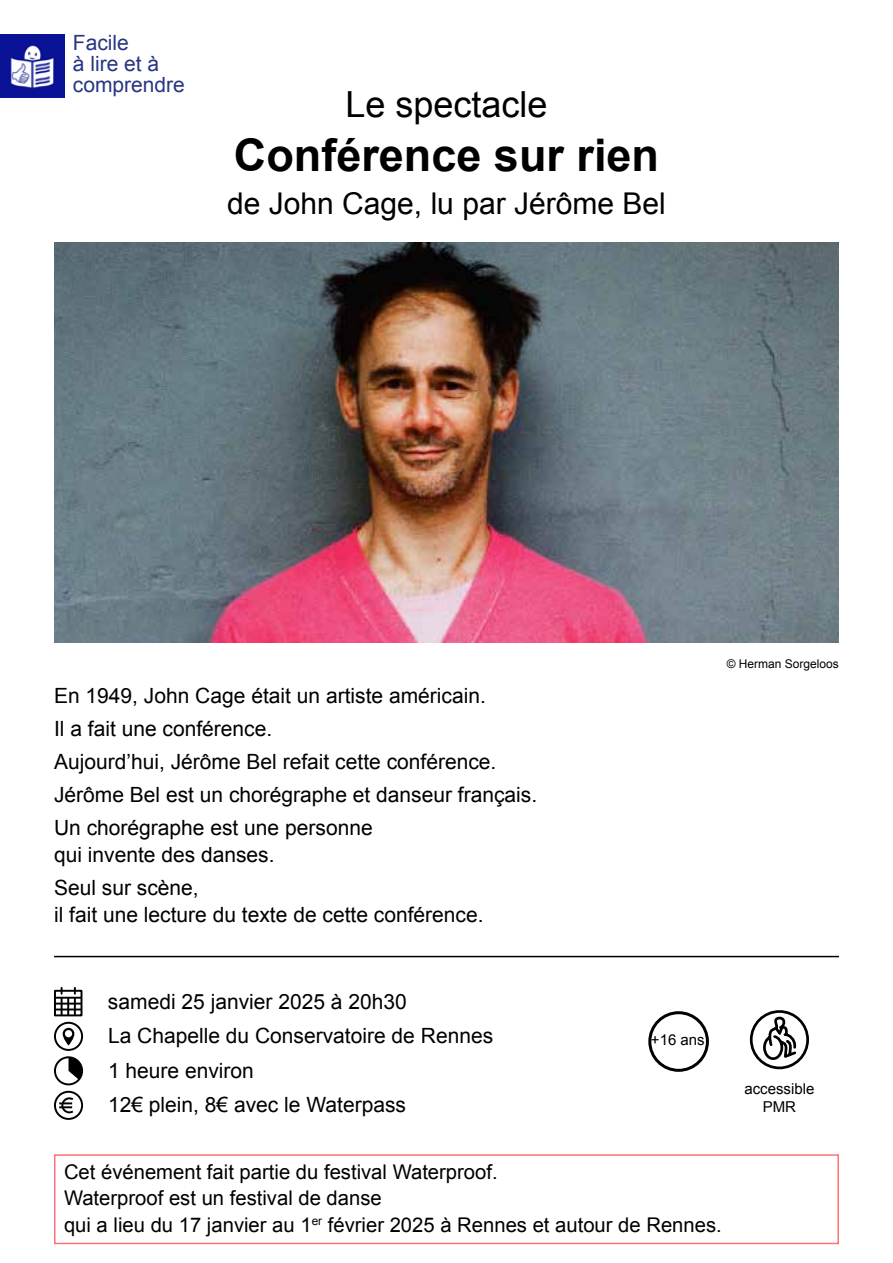
<style>
.page{position:relative;width:893px;height:1263px;background:#fff}
.page>*{position:absolute;margin:0;border:0;box-sizing:border-box;transform-origin:0 0}
.t1{font:700 45px "Arial";color:#000}
.t2{font:36px "Arial";color:#000}
.t3{font:30px "Arial";color:#000}
.t4{font:21px/33px "Arial";color:#000}
.t5{font:21px/21px "Arial";color:#283583}
.t6{font:20.25px/26.2px "Arial";color:#000}
.t7{font:15px/18px "Arial";color:#000;text-align:center}
.t8{font:12px "Arial";color:#000}
</style>
<div class="page">
<img style="left:54px;top:242px;width:785px;height:400px">
<div style="left:54px;top:990px;width:28px;height:26px;border:2px solid #000"></div>
<svg style="left:55px;top:988px;width:26px;height:27px"></svg>
<div style="left:54px;top:1022px;width:29px;height:29px;border:2px solid #000;border-radius:50%"></div>
<svg style="left:64px;top:1029px;width:9px;height:15px"></svg>
<div style="left:63px;top:1028px;width:11px;height:17px;border:2px solid #000;border-radius:5px"></div>
<div style="left:65px;top:1030px;width:7px;height:7px;background:#fff;border-radius:50%"></div>
<div style="left:54px;top:1056px;width:29px;height:29px;border:2px solid #000;border-radius:50%"></div>
<svg style="left:69px;top:1057px;width:14px;height:22px"></svg>
<div style="left:54px;top:1091px;width:29px;height:29px;border:2px solid #000;border-radius:50%"></div>
<svg style="left:59px;top:1096px;width:15px;height:18px"></svg>
<hr style="left:54px;top:956px;width:785px;height:1px;background:#000">
<div style="left:54px;top:1154px;width:785px;height:90px;border:2px solid #ff7175"></div>
<div style="left:750px;top:1010px;width:59px;height:59px;border:3px solid #000;border-radius:50%"></div>
<svg style="left:762px;top:1013px;width:36px;height:48px"></svg>
<div style="left:648px;top:1011px;width:61px;height:61px;border:3px solid #000;border-radius:50%"></div>
<img style="left:1px;top:34px;width:63px;height:64px">
<p class="t5" style="left:73px;top:32px;width:114px">Facile<br>à lire et à comprendre</p>
<h2 class="t2" style="left:345px;top:81px;width:204px">Le spectacle</h2>
<h1 class="t1" style="left:234px;top:126px;width:427px">Conférence sur rien</h1>
<h3 class="t3" style="left:227px;top:184px;width:440px">de John Cage, lu par Jérôme Bel</h3>
<p class="t4" style="left:54px;top:679px;width:485px">En 1949, John Cage était un artiste américain.<br>Il a fait une conférence.<br>Aujourd’hui, Jérôme Bel refait cette conférence.<br>Jérôme Bel est un chorégraphe et danseur français.<br>Un chorégraphe est une personne</p>
<p class="t4" style="left:54px;top:838px;width:222px">qui invente des danses.<br>Seul sur scène,</p>
<p class="t4" style="left:54px;top:898px;width:431px">il fait une lecture du texte de cette conférence.</p>
<p class="t4" style="left:108px;top:984px;width:387px;line-height:34.5px">samedi 25 janvier 2025 à 20h30<br>La Chapelle du Conservatoire de Rennes<br>1 heure environ<br>12€ plein, 8€ avec le Waterpass</p>
<p class="t8" style="left:727px;top:655px;width:114px">© Herman Sorgeloos</p>
<p class="t7" style="left:651px;top:1031px;width:55px">+16 ans</p>
<p class="t7" style="left:744px;top:1080px;width:72px">accessible<br>PMR</p>
<p class="t6" style="left:64px;top:1159px;width:659px">Cet événement fait partie du festival Waterproof.<br>Waterproof est un festival de danse<br>qui a lieu du 17 janvier au 1<sup>er</sup> février 2025 à Rennes et autour de Rennes.</p>
</div>
